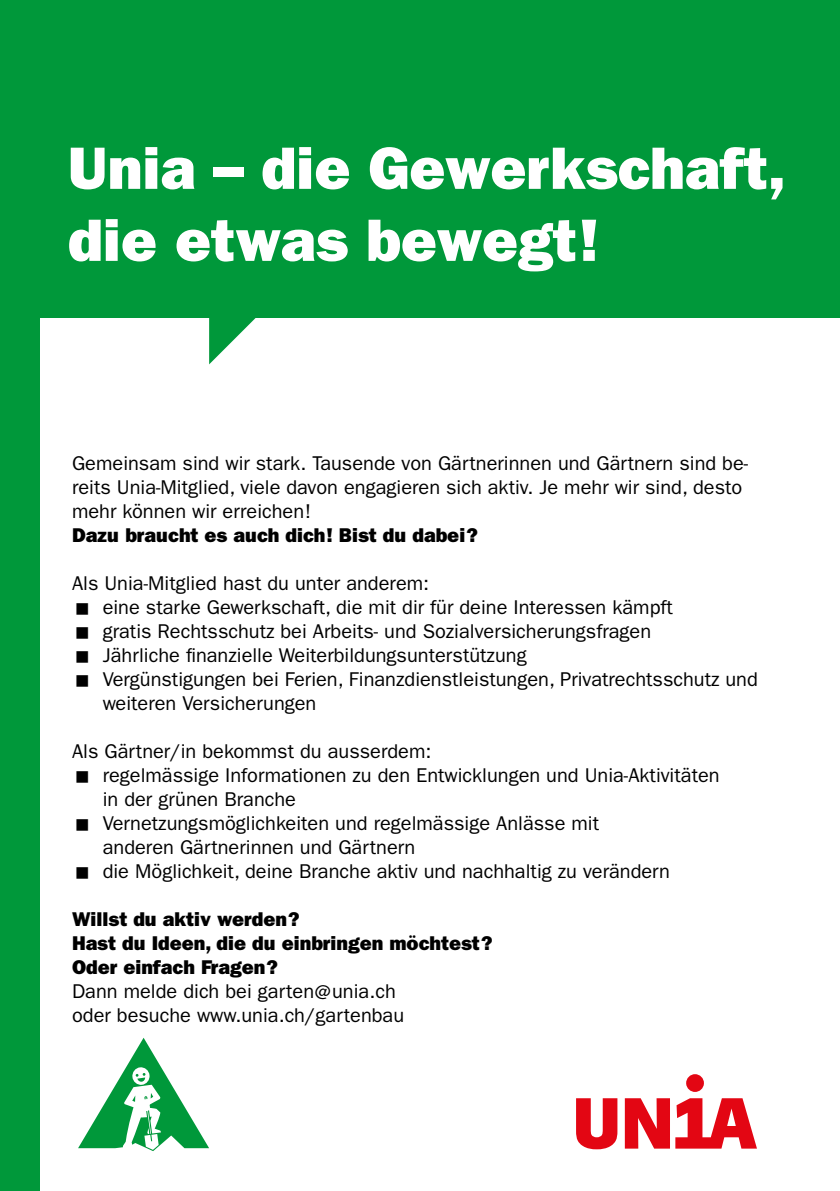
<style>
.page{position:relative;width:840px;height:1191px;background:#fff}
.page>*{position:absolute;margin:0;border:0;box-sizing:border-box;transform-origin:0 0}
.t1{font:800 60px/72px "Franklin Gothic LT Pro";color:#fff}
.t2{font:20px/24px "Franklin Gothic LT Pro";color:#000}
.t3{font:800 20px/24px "Franklin Gothic LT Pro";color:#000}
</style>
<div class="page">
<div style="left:822px;top:0;width:17px;height:317px;background:#00983a"></div>
<div style="left:0;top:0;width:822px;height:317px;background:#00983a"></div>
<svg style="left:209px;top:317px;width:57px;height:47px"></svg>
<div style="left:0;top:183px;width:40px;height:1008px;background:#00983a"></div>
<svg style="left:686px;top:1074px;width:17px;height:18px"></svg>
<svg style="left:576px;top:1098px;width:41px;height:51px"></svg>
<svg style="left:624px;top:1098px;width:45px;height:50px"></svg>
<svg style="left:675px;top:1098px;width:81px;height:50px"></svg>
<svg style="left:78px;top:1038px;width:131px;height:113px"></svg>
<h1 class="t1" style="left:68px;top:132px;width:718px">Unia – die Gewerkschaft, die etwas bewegt!</h1>
<p class="t2" style="left:72px;top:451px;width:677px">Gemeinsam sind wir stark. Tausende von Gärtnerinnen und Gärtnern sind be&shy;reits Unia-Mitglied, viele davon engagieren sich aktiv. Je mehr wir sind, desto mehr können wir erreichen!</p>
<p class="t3" style="left:72px;top:523px;width:407px">Dazu braucht es auch dich! Bist du dabei?</p>
<p class="t2" style="left:103px;top:571px;width:656px;text-indent:-31px">Als Unia-Mitglied hast du unter anderem:<br>eine starke Gewerkschaft, die mit dir für deine Interessen kämpft<br>gratis Rechtsschutz bei Arbeits- und Sozialversicherungsfragen<br>Jährliche finanzielle Weiterbildungsunterstützung<br>Vergünstigungen bei Ferien, Finanzdienstleistungen, Privatrechtsschutz und weiteren Versicherungen</p>
<p class="t2" style="left:103px;top:739px;width:618px;text-indent:-31px">Als Gärtner/in bekommst du ausserdem:<br>regelmässige Informationen zu den Entwicklungen und Unia-Aktivitäten in der grünen Branche<br>Vernetzungsmöglichkeiten und regelmässige Anlässe mit<br>anderen Gärtnerinnen und Gärtnern<br>die Möglichkeit, deine Branche aktiv und nachhaltig zu verändern</p>
<p class="t3" style="left:72px;top:907px;width:422px">Willst du aktiv werden?<br>Hast du Ideen, die du einbringen möchtest?<br>Oder einfach Fragen?</p>
<p class="t2" style="left:72px;top:979px;width:333px">Dann melde dich bei garten@unia.ch oder besuche www.unia.ch/gartenbau</p>
</div>
